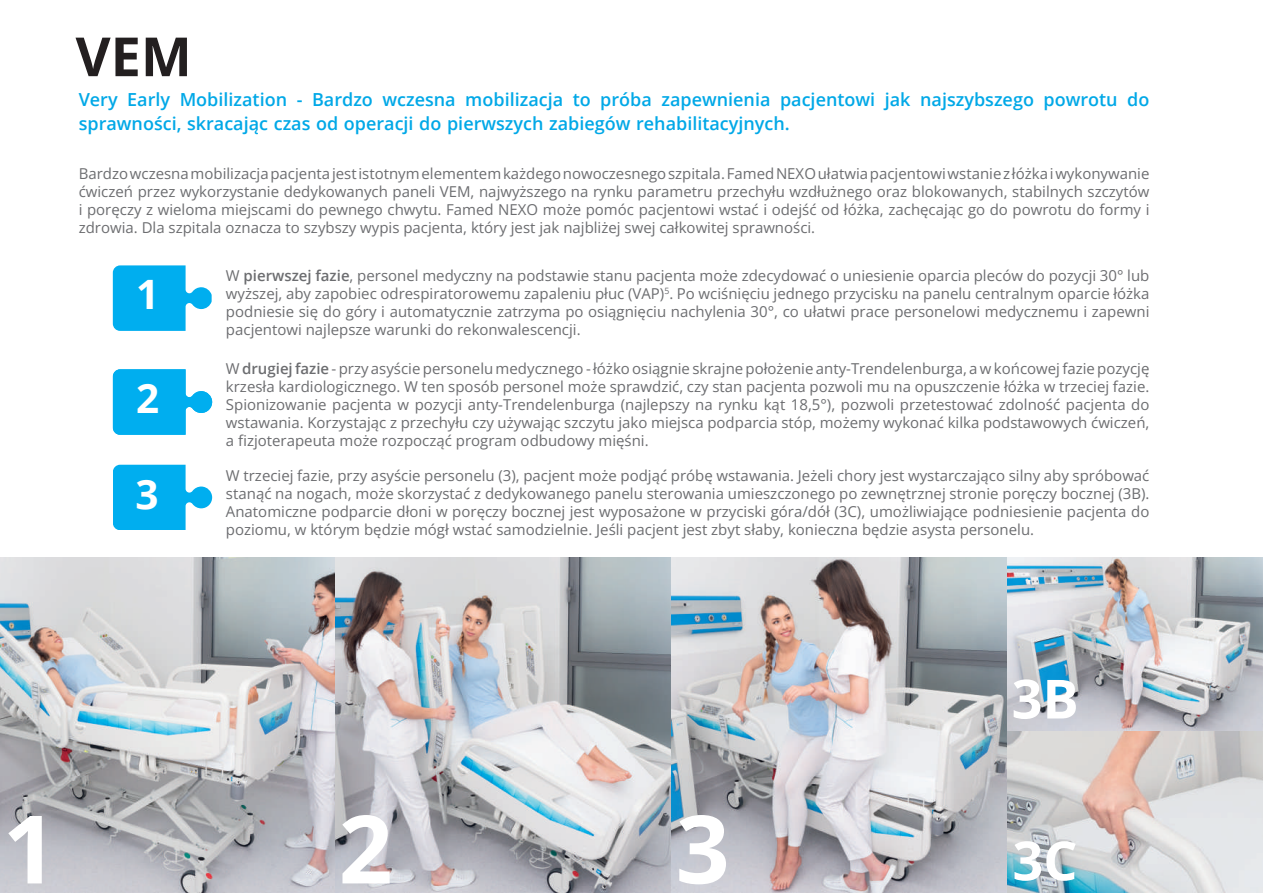
<style>
.page{position:relative;width:1263px;height:893px;background:#fff}
.page>*{position:absolute;margin:0;border:0;box-sizing:border-box;transform-origin:0 0}
.t1{font:700 94.5px "Open Sans";color:#fff}
.t2{font:700 54px "Open Sans";color:#fff}
.t3{font:700 54px "Open Sans";color:#231f20}
.t4{font:700 40.5px "Open Sans";color:#fff}
.t5{font:600 18px/24px "Open Sans";color:#00a8e7}
.t6{font:15px/18px "Open Sans";color:#6c6d70;text-align:justify}
.s1{font-weight:600}
</style>
<div class="page">
<svg style="left:113px;top:265px;width:99px;height:66px"></svg>
<svg style="left:113px;top:369px;width:99px;height:66px"></svg>
<svg style="left:113px;top:465px;width:99px;height:65px"></svg>
<img style="left:0;top:557px;width:1263px;height:336px">
<h2 class="t3" style="left:76px;top:18px;width:118px">VEM</h2>
<p class="t5" style="left:79px;top:87px;width:1072px">Very Early Mobilization - Bardzo wczesna mobilizacja to próba zapewnienia pacjentowi jak najszybszego powrotu do sprawności, skracając czas od operacji do pierwszych zabiegów rehabilitacyjnych.</p>
<p class="t6" style="left:79px;top:164px;width:1072px">Bardzo wczesna mobilizacja pacjenta jest istotnym elementem każdego nowoczesnego szpitala. Famed NEXO ułatwia pacjentowi wstanie z łóżka i wykonywanie ćwiczeń przez wykorzystanie dedykowanych paneli VEM, najwyższego na rynku parametru przechyłu wzdłużnego oraz blokowanych, stabilnych szczytów i poręczy z wieloma miejscami do pewnego chwytu. Famed NEXO może pomóc pacjentowi wstać i odejść od łóżka, zachęcając go do powrotu do formy i zdrowia. Dla szpitala oznacza to szybszy wypis pacjenta, który jest jak najbliżej swej całkowitej sprawności.</p>
<p class="t6" style="left:226px;top:267px;width:925px">W <span class="s1">pierwszej fazie</span>, personel medyczny na podstawie stanu pacjenta może zdecydować o uniesienie oparcia pleców do pozycji 30° lub wyższej, aby zapobiec odrespiratorowemu zapaleniu płuc (VAP)<sup>5</sup>. Po wciśnięciu jednego przycisku na panelu centralnym oparcie łóżka podniesie się do góry i automatycznie zatrzyma po osiągnięciu nachylenia 30°, co ułatwi prace personelowi medycznemu i zapewni pacjentowi najlepsze warunki do rekonwalescencji.</p>
<p class="t6" style="left:226px;top:359px;width:925px">W <span class="s1">drugiej fazie</span> - przy asyście personelu medycznego - łóżko osiągnie skrajne położenie anty-Trendelenburga, a w końcowej fazie pozycję krzesła kardiologicznego. W ten sposób personel może sprawdzić, czy stan pacjenta pozwoli mu na opuszczenie łóżka w trzeciej fazie.<br>Spionizowanie pacjenta w pozycji anty-Trendelenburga (najlepszy na rynku kąt 18,5°), pozwoli przetestować zdolność pacjenta do wstawania. Korzystając z przechyłu czy używając szczytu jako miejsca podparcia stóp, możemy wykonać kilka podstawowych ćwiczeń, a fizjoterapeuta może rozpocząć program odbudowy mięśni.</p>
<p class="t6" style="left:226px;top:466px;width:925px">W trzeciej fazie, przy asyście personelu (3), pacjent może podjąć próbę wstawania. Jeżeli chory jest wystarczająco silny aby spróbować stanąć na nogach, może skorzystać z dedykowanego panelu sterowania umieszczonego po zewnętrznej stronie poręczy bocznej (3B).<br>Anatomiczne podparcie dłoni w poręczy bocznej jest wyposażone w przyciski góra/dół (3C), umożliwiające podniesienie pacjenta do poziomu, w którym będzie mógł wstać samodzielnie. Jeśli pacjent jest zbyt słaby, konieczna będzie asysta personelu.</p>
<h3 class="t4" style="left:136px;top:265px;width:25px">1</h3>
<h3 class="t4" style="left:136px;top:369px;width:25px">2</h3>
<h3 class="t4" style="left:135px;top:466px;width:25px">3</h3>
<h1 class="t1" style="left:3px;top:782px;width:55px">1</h1>
<h1 class="t1" style="left:339px;top:782px;width:55px">2</h1>
<h1 class="t1" style="left:676px;top:782px;width:55px">3</h1>
<h2 class="t2" style="left:1011px;top:661px;width:69px">3B</h2>
<h2 class="t2" style="left:1012px;top:823px;width:67px">3C</h2>
</div>
